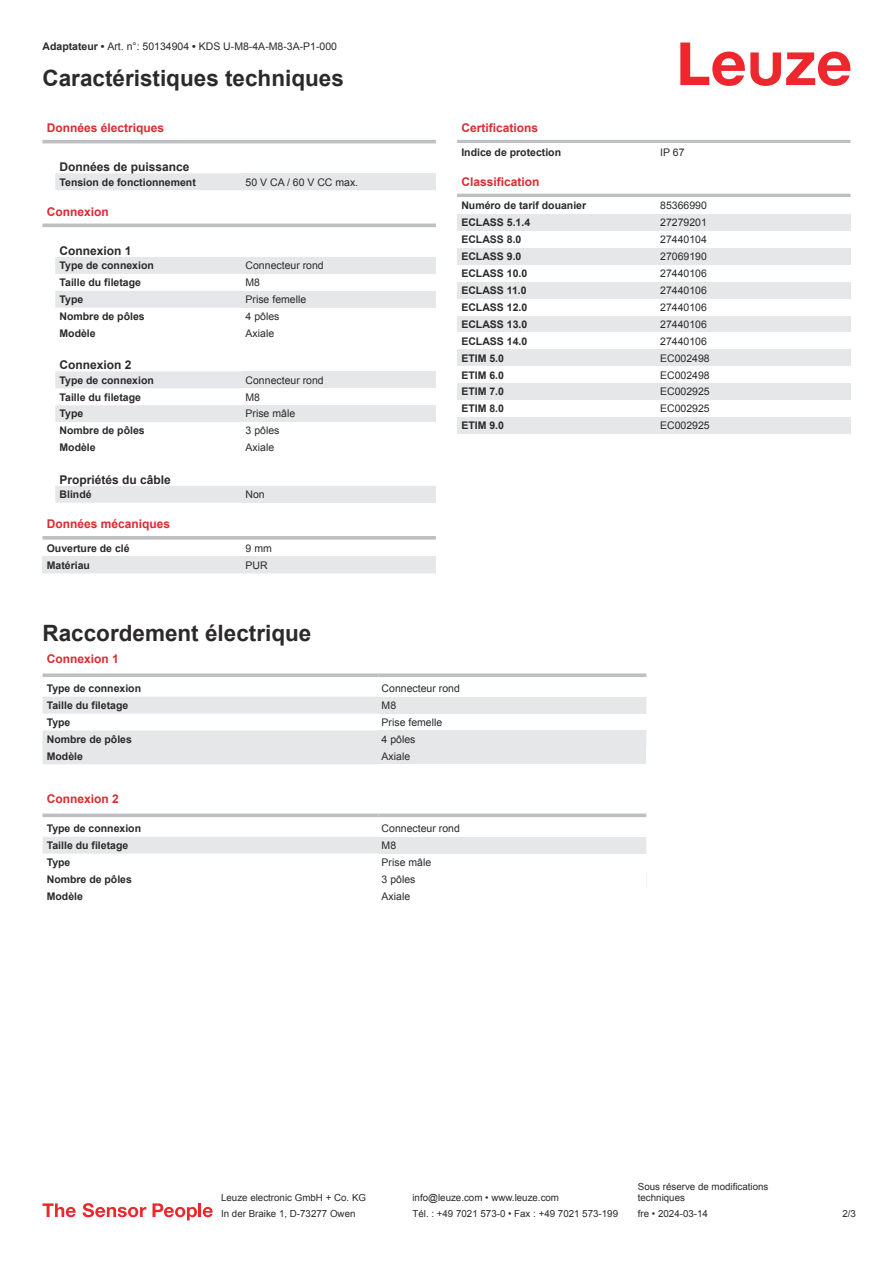
<style>
.page{position:relative;width:893px;height:1263px;background:#fff}
.page>*{position:absolute;margin:0;border:0;box-sizing:border-box;transform-origin:0 0}
.t1{font:700 22.5px "Arial";color:#2b292a}
.t2{font:700 12px "Arial";color:#db2a30}
.t3{font:700 12px "Arial";color:#2b292a}
.t4{font:700 10.5px "Arial";color:#2b292a}
.t5{font:10.5px "Arial";color:#2b292a}
.t6{font:9.75px/11.7px "Arial";color:#2b292a}
.s1{font-weight:700}
</style>
<div class="page">
<svg style="left:680px;top:43px;width:170px;height:43px"></svg>
<svg style="left:43px;top:143px;width:393px;height:431px"></svg>
<svg style="left:43px;top:173px;width:393px;height:347px"></svg>
<hr style="left:43px;top:140px;width:393px;height:3px;background:#bdbfc1">
<div style="left:242px;top:173px;width:194px;height:17px;background:#e6e7e9"></div>
<div style="left:43px;top:207px;width:393px;height:18px;background:#fff"></div>
<hr style="left:43px;top:224px;width:393px;height:3px;background:#bdbfc1">
<div style="left:242px;top:257px;width:194px;height:17px;background:#e6e7e9"></div>
<div style="left:242px;top:274px;width:194px;height:17px;background:#fff"></div>
<div style="left:242px;top:291px;width:194px;height:17px;background:#e6e7e9"></div>
<div style="left:242px;top:308px;width:194px;height:17px;background:#fff"></div>
<div style="left:242px;top:325px;width:194px;height:16px;background:#fff"></div>
<div style="left:242px;top:371px;width:194px;height:17px;background:#e6e7e9"></div>
<div style="left:242px;top:388px;width:194px;height:17px;background:#fff"></div>
<div style="left:242px;top:405px;width:194px;height:17px;background:#e6e7e9"></div>
<div style="left:242px;top:422px;width:194px;height:17px;background:#fff"></div>
<div style="left:242px;top:439px;width:194px;height:17px;background:#fff"></div>
<div style="left:242px;top:486px;width:194px;height:17px;background:#e6e7e9"></div>
<div style="left:43px;top:520px;width:393px;height:18px;background:#fff"></div>
<svg style="left:43px;top:536px;width:393px;height:4px;background:#c3c5c7"></svg>
<div style="left:43px;top:540px;width:199px;height:16px;background:#fff"></div>
<div style="left:242px;top:540px;width:194px;height:16px;background:#fff"></div>
<div style="left:43px;top:556px;width:199px;height:17px;background:#e6e7e9"></div>
<div style="left:242px;top:556px;width:194px;height:17px;background:#e6e7e9"></div>
<svg style="left:43px;top:697px;width:335px;height:67px"></svg>
<svg style="left:43px;top:673px;width:335px;height:4px"></svg>
<svg style="left:378px;top:673px;width:268px;height:4px"></svg>
<div style="left:378px;top:697px;width:268px;height:16px;background:#e6e7e9"></div>
<div style="left:378px;top:730px;width:268px;height:17px;background:#e6e7e9"></div>
<div style="left:378px;top:747px;width:268px;height:17px;background:#e6e7e9"></div>
<div style="left:43px;top:837px;width:335px;height:17px;background:#e6e7e9"></div>
<svg style="left:43px;top:813px;width:335px;height:4px"></svg>
<svg style="left:378px;top:813px;width:268px;height:4px"></svg>
<div style="left:378px;top:837px;width:268px;height:17px;background:#e6e7e9"></div>
<hr style="left:457px;top:140px;width:393px;height:3px;background:#bdbfc1">
<hr style="left:457px;top:194px;width:393px;height:3px;background:#bdbfc1">
<div style="left:457px;top:214px;width:200px;height:17px;background:#e6e7e9"></div>
<div style="left:657px;top:214px;width:193px;height:17px;background:#e6e7e9"></div>
<div style="left:457px;top:248px;width:200px;height:17px;background:#e6e7e9"></div>
<div style="left:657px;top:248px;width:193px;height:17px;background:#e6e7e9"></div>
<div style="left:457px;top:282px;width:200px;height:17px;background:#e6e7e9"></div>
<div style="left:657px;top:282px;width:193px;height:17px;background:#e6e7e9"></div>
<div style="left:457px;top:316px;width:200px;height:16px;background:#e6e7e9"></div>
<div style="left:657px;top:316px;width:193px;height:16px;background:#e6e7e9"></div>
<div style="left:457px;top:349px;width:200px;height:17px;background:#e6e7e9"></div>
<div style="left:657px;top:349px;width:193px;height:17px;background:#e6e7e9"></div>
<div style="left:457px;top:383px;width:200px;height:17px;background:#e6e7e9"></div>
<div style="left:657px;top:383px;width:193px;height:17px;background:#e6e7e9"></div>
<div style="left:457px;top:417px;width:200px;height:17px;background:#e6e7e9"></div>
<div style="left:657px;top:417px;width:193px;height:17px;background:#e6e7e9"></div>
<svg style="left:43px;top:1203px;width:33px;height:14px"></svg>
<svg style="left:83px;top:1203px;width:63px;height:14px"></svg>
<svg style="left:153px;top:1203px;width:44px;height:17px"></svg>
<hr style="left:198px;top:1203px;width:3px;height:14px;background:#ed272d">
<svg style="left:203px;top:1207px;width:10px;height:10px"></svg>
<p class="t5" style="left:43px;top:43px;width:296px"><span class="s1">Adaptateur •</span> Art. n°: 50134904 <span class="s1">•</span> KDS U-M8-4A-M8-3A-P1-000</p>
<h1 class="t1" style="left:43px;top:70px;width:303px">Caractéristiques techniques</h1>
<p class="t2" style="left:47px;top:123px;width:119px">Données électriques</p>
<p class="t3" style="left:60px;top:162px;width:132px">Données de puissance</p>
<p class="t4" style="left:60px;top:178px;width:138px">Tension de fonctionnement</p>
<p class="t5" style="left:246px;top:178px;width:114px">50 V CA / 60 V CC max.</p>
<p class="t2" style="left:47px;top:207px;width:64px">Connexion</p>
<p class="t3" style="left:60px;top:246px;width:74px">Connexion 1</p>
<p class="t4" style="left:60px;top:262px;width:96px">Type de connexion</p>
<p class="t5" style="left:246px;top:262px;width:80px">Connecteur rond</p>
<p class="t4" style="left:60px;top:278px;width:83px">Taille du filetage</p>
<p class="t5" style="left:246px;top:278px;width:16px">M8</p>
<p class="t4" style="left:60px;top:295px;width:25px">Type</p>
<p class="t5" style="left:246px;top:295px;width:62px">Prise femelle</p>
<p class="t4" style="left:60px;top:312px;width:87px">Nombre de pôles</p>
<p class="t5" style="left:246px;top:312px;width:35px">4 pôles</p>
<p class="t4" style="left:60px;top:329px;width:38px">Modèle</p>
<p class="t5" style="left:246px;top:329px;width:30px">Axiale</p>
<p class="t3" style="left:60px;top:360px;width:74px">Connexion 2</p>
<p class="t4" style="left:60px;top:376px;width:96px">Type de connexion</p>
<p class="t5" style="left:246px;top:376px;width:80px">Connecteur rond</p>
<p class="t4" style="left:60px;top:393px;width:83px">Taille du filetage</p>
<p class="t5" style="left:246px;top:393px;width:16px">M8</p>
<p class="t4" style="left:60px;top:410px;width:25px">Type</p>
<p class="t5" style="left:246px;top:410px;width:51px">Prise mâle</p>
<p class="t4" style="left:60px;top:427px;width:87px">Nombre de pôles</p>
<p class="t5" style="left:246px;top:427px;width:35px">3 pôles</p>
<p class="t4" style="left:60px;top:444px;width:38px">Modèle</p>
<p class="t5" style="left:246px;top:444px;width:30px">Axiale</p>
<p class="t3" style="left:60px;top:475px;width:113px">Propriétés du câble</p>
<p class="t4" style="left:60px;top:490px;width:34px">Blindé</p>
<p class="t5" style="left:246px;top:490px;width:21px">Non</p>
<p class="t2" style="left:47px;top:520px;width:125px">Données mécaniques</p>
<p class="t4" style="left:47px;top:544px;width:84px">Ouverture de clé</p>
<p class="t5" style="left:246px;top:544px;width:28px">9 mm</p>
<p class="t4" style="left:47px;top:561px;width:45px">Matériau</p>
<p class="t5" style="left:246px;top:561px;width:24px">PUR</p>
<p class="t2" style="left:461px;top:123px;width:78px">Certifications</p>
<p class="t4" style="left:461px;top:148px;width:101px">Indice de protection</p>
<p class="t5" style="left:660px;top:148px;width:26px">IP 67</p>
<p class="t2" style="left:461px;top:177px;width:80px">Classification</p>
<p class="t4" style="left:461px;top:202px;width:126px">Numéro de tarif douanier</p>
<p class="t5" style="left:660px;top:202px;width:48px">85366990</p>
<p class="t4" style="left:461px;top:219px;width:70px">ECLASS 5.1.4</p>
<p class="t5" style="left:660px;top:219px;width:48px">27279201</p>
<p class="t4" style="left:461px;top:236px;width:62px">ECLASS 8.0</p>
<p class="t5" style="left:660px;top:236px;width:48px">27440104</p>
<p class="t4" style="left:461px;top:252px;width:62px">ECLASS 9.0</p>
<p class="t5" style="left:660px;top:252px;width:48px">27069190</p>
<p class="t4" style="left:461px;top:269px;width:67px">ECLASS 10.0</p>
<p class="t5" style="left:660px;top:269px;width:48px">27440106</p>
<p class="t4" style="left:461px;top:286px;width:67px">ECLASS 11.0</p>
<p class="t5" style="left:660px;top:286px;width:48px">27440106</p>
<p class="t4" style="left:461px;top:303px;width:67px">ECLASS 12.0</p>
<p class="t5" style="left:660px;top:303px;width:48px">27440106</p>
<p class="t4" style="left:461px;top:320px;width:67px">ECLASS 13.0</p>
<p class="t5" style="left:660px;top:320px;width:48px">27440106</p>
<p class="t4" style="left:461px;top:337px;width:67px">ECLASS 14.0</p>
<p class="t5" style="left:660px;top:337px;width:48px">27440106</p>
<p class="t4" style="left:461px;top:354px;width:44px">ETIM 5.0</p>
<p class="t5" style="left:660px;top:354px;width:51px">EC002498</p>
<p class="t4" style="left:461px;top:371px;width:44px">ETIM 6.0</p>
<p class="t5" style="left:660px;top:371px;width:51px">EC002498</p>
<p class="t4" style="left:461px;top:388px;width:44px">ETIM 7.0</p>
<p class="t5" style="left:660px;top:388px;width:51px">EC002925</p>
<p class="t4" style="left:461px;top:405px;width:44px">ETIM 8.0</p>
<p class="t5" style="left:660px;top:405px;width:51px">EC002925</p>
<p class="t4" style="left:461px;top:422px;width:44px">ETIM 9.0</p>
<p class="t5" style="left:660px;top:422px;width:51px">EC002925</p>
<h1 class="t1" style="left:43px;top:624px;width:270px">Raccordement électrique</h1>
<p class="t2" style="left:47px;top:654px;width:74px">Connexion 1</p>
<p class="t4" style="left:47px;top:684px;width:96px">Type de connexion</p>
<p class="t5" style="left:382px;top:684px;width:80px">Connecteur rond</p>
<p class="t4" style="left:47px;top:701px;width:83px">Taille du filetage</p>
<p class="t5" style="left:382px;top:701px;width:16px">M8</p>
<p class="t4" style="left:47px;top:718px;width:25px">Type</p>
<p class="t5" style="left:382px;top:718px;width:62px">Prise femelle</p>
<p class="t4" style="left:47px;top:735px;width:87px">Nombre de pôles</p>
<p class="t5" style="left:382px;top:735px;width:35px">4 pôles</p>
<p class="t4" style="left:47px;top:752px;width:38px">Modèle</p>
<p class="t5" style="left:382px;top:752px;width:30px">Axiale</p>
<p class="t2" style="left:47px;top:794px;width:74px">Connexion 2</p>
<p class="t4" style="left:47px;top:824px;width:96px">Type de connexion</p>
<p class="t5" style="left:382px;top:824px;width:80px">Connecteur rond</p>
<p class="t4" style="left:47px;top:841px;width:83px">Taille du filetage</p>
<p class="t5" style="left:382px;top:841px;width:16px">M8</p>
<p class="t4" style="left:47px;top:858px;width:25px">Type</p>
<p class="t5" style="left:382px;top:858px;width:51px">Prise mâle</p>
<p class="t4" style="left:47px;top:875px;width:87px">Nombre de pôles</p>
<p class="t5" style="left:382px;top:875px;width:35px">3 pôles</p>
<p class="t4" style="left:47px;top:892px;width:38px">Modèle</p>
<p class="t5" style="left:382px;top:892px;width:30px">Axiale</p>
<p class="t6" style="left:221px;top:1193px;width:146px">Leuze electronic GmbH + Co. KG</p>
<p class="t6" style="left:412px;top:1193px;width:148px">info@leuze.com • www.leuze.com</p>
<p class="t6" style="left:638px;top:1181px;width:132px">Sous réserve de modifications techniques</p>
<p class="t6" style="left:221px;top:1209px;width:136px">In der Braike 1, D-73277 Owen</p>
<p class="t6" style="left:412px;top:1209px;width:207px">Tél. : +49 7021 573-0 • Fax : +49 7021 573-199</p>
<p class="t6" style="left:638px;top:1209px;width:72px">fre • 2024-03-14</p>
<p class="t6" style="left:842px;top:1209px;width:15px">2 /3</p>
</div>
